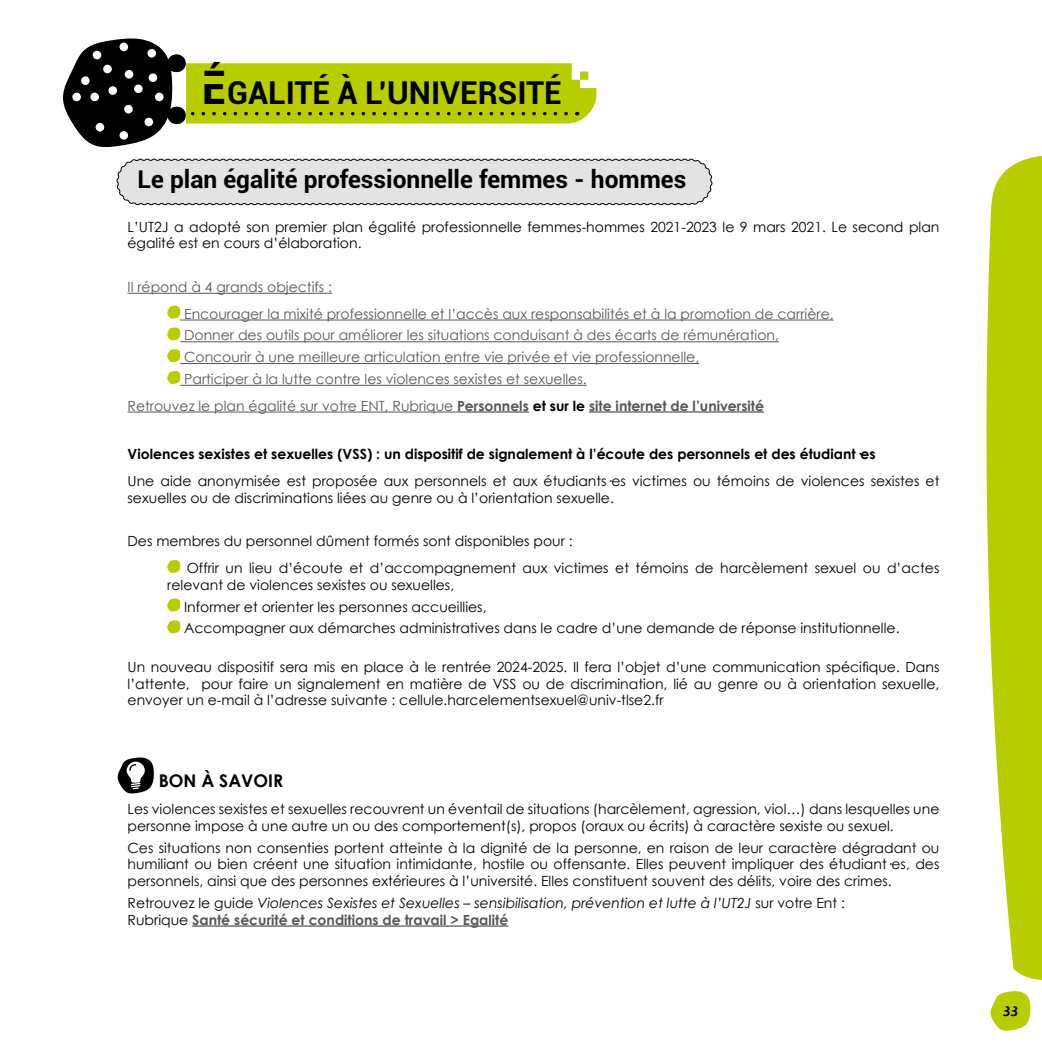
<style>
.page{position:relative;width:1042px;height:1042px;background:#fff}
.page>*{position:absolute;margin:0;border:0;box-sizing:border-box;transform-origin:0 0}
.t1{font:700 31.5px "Roboto";color:#000}
.t2{font:700 24.5px "Roboto";color:#000}
.t3{font:700 17.5px "Century Gothic";color:#000}
.t4{font:14px/16.8px "Century Gothic";color:#000}
.t5{font:14px/21.7px "Century Gothic";color:#575756}
.t6{font:italic 14px/16.8px "Century Gothic";color:#000}
.t7{font:700 14px "Century Gothic";color:#000}
.t8{font:14px "Josephin";color:#000}
.s1{font-family:"Josephin";font-weight:400;font-size:47.25px}
.s2{font-weight:700}
.s3{font-weight:700;color:#000}
.s4{font-style:normal}
.s5{font-weight:700;font-style:normal;color:#575756}
</style>
<div class="page">
<svg style="left:990px;top:991px;width:40px;height:40px"></svg>
<svg style="left:986px;top:155px;width:56px;height:825px;background:#c1d426"></svg>
<svg style="left:63px;top:38px;width:533px;height:110px"></svg>
<hr style="left:128px;top:293px;width:204px;height:1px;background:#575756">
<hr style="left:180px;top:320px;width:653px;height:1px;background:#575756">
<hr style="left:180px;top:341px;width:599px;height:1px;background:#575756">
<hr style="left:180px;top:363px;width:519px;height:1px;background:#575756">
<hr style="left:180px;top:385px;width:407px;height:1px;background:#575756">
<hr style="left:128px;top:412px;width:329px;height:1px;background:#575756">
<hr style="left:457px;top:411px;width:72px;height:2px;background:#575756">
<hr style="left:589px;top:411px;width:175px;height:2px;background:#575756">
<hr style="left:192px;top:925px;width:316px;height:1px;background:#575756">
<svg style="left:117px;top:158px;width:595px;height:48px;background:#d9d9d9"></svg>
<svg style="left:167px;top:306px;width:13px;height:13px"></svg>
<svg style="left:167px;top:327px;width:13px;height:13px"></svg>
<svg style="left:167px;top:349px;width:13px;height:13px"></svg>
<svg style="left:167px;top:371px;width:13px;height:13px"></svg>
<svg style="left:167px;top:560px;width:13px;height:13px"></svg>
<svg style="left:167px;top:598px;width:13px;height:14px"></svg>
<svg style="left:167px;top:620px;width:13px;height:13px"></svg>
<svg style="left:118px;top:757px;width:36px;height:37px"></svg>
<h1 class="t1" style="left:201px;top:70px;width:362px"><span class="s1">É</span>GALITÉ À L’UNIVERSITÉ</h1>
<h2 class="t2" style="left:137px;top:162px;width:550px">Le plan égalité professionnelle femmes - hommes</h2>
<p class="t4" style="left:128px;top:218px;width:813px">L’UT2J a adopté son premier plan égalité professionnelle femmes-hommes 2021-2023 le 9 mars 2021. Le second plan égalité est en cours d’élaboration.</p>
<p class="t5" style="left:184px;top:273px;width:651px;line-height:26.8px;text-indent:-57px">Il répond à 4 grands objectifs :<br>Encourager la mixité professionnelle et l’accès aux responsabilités et à la promotion de carrière,</p>
<p class="t5" style="left:184px;top:324px;width:596px">Donner des outils pour améliorer les situations conduisant à des écarts de rémunération,<br>Concourir à une meilleure articulation entre vie privée et vie professionnelle,<br>Participer à la lutte contre les violences sexistes et sexuelles.</p>
<p class="t5" style="left:128px;top:394px;width:638px">Retrouvez le plan égalité sur votre ENT, Rubrique <span class="s2">Personnels</span> <span class="s3">et sur le</span> <span class="s2">site internet de l’université</span></p>
<p class="t7" style="left:128px;top:445px;width:749px">Violences sexistes et sexuelles (VSS) : un dispositif de signalement à l’écoute des personnels et des étudiant·es</p>
<p class="t4" style="left:128px;top:472px;width:813px">Une aide anonymisée est proposée aux personnels et aux étudiants·es victimes ou témoins de violences sexistes et sexuelles ou de discriminations liées au genre ou à l’orientation sexuelle.</p>
<p class="t4" style="left:187px;top:527px;width:754px;line-height:26.8px;text-indent:-59px">Des membres du personnel dûment formés sont disponibles pour :<br>Offrir un lieu d’écoute et d’accompagnement aux victimes et témoins de harcèlement sexuel ou d’actes</p>
<p class="t4" style="left:184px;top:574px;width:717px;line-height:21.7px;text-indent:-17px">relevant de violences sexistes ou sexuelles,<br>Informer et orienter les personnes accueillies,<br>Accompagner aux démarches administratives dans le cadre d’une demande de réponse institutionnelle.</p>
<p class="t4" style="left:128px;top:658px;width:813px;text-align:justify">Un nouveau dispositif sera mis en place à le rentrée 2024-2025. Il fera l’objet d’une communication spécifique. Dans l’attente, pour faire un signalement en matière de VSS ou de discrimination, lié au genre ou à orientation sexuelle, envoyer un e-mail à l’adresse suivante : cellule.harcelementsexuel@univ-tlse2.fr</p>
<p class="t3" style="left:159px;top:770px;width:126px">BON À SAVOIR</p>
<p class="t4" style="left:128px;top:800px;width:813px">Les violences sexistes et sexuelles recouvrent un éventail de situations (harcèlement, agression, viol…) dans lesquelles une personne impose à une autre un ou des comportement(s), propos (oraux ou écrits) à caractère sexiste ou sexuel.</p>
<p class="t4" style="left:128px;top:839px;width:813px;text-align:justify">Ces situations non consenties portent atteinte à la dignité de la personne, en raison de leur caractère dégradant ou humiliant ou bien créent une situation intimidante, hostile ou offensante. Elles peuvent impliquer des étudiant·es, des personnels, ainsi que des personnes extérieures à l’université. Elles constituent souvent des délits, voire des crimes.</p>
<p class="t6" style="left:128px;top:894px;width:719px"><span class="s4">Retrouvez le guide</span> Violences Sexistes et Sexuelles – sensibilisation, prévention et lutte à l’UT2J <span class="s4">sur votre Ent :<br>Rubrique</span> <span class="s5">Santé sécurité et conditions de travail &gt; Egalité</span></p>
<p class="t8" style="left:1002px;top:1003px;width:17px">33</p>
</div>
